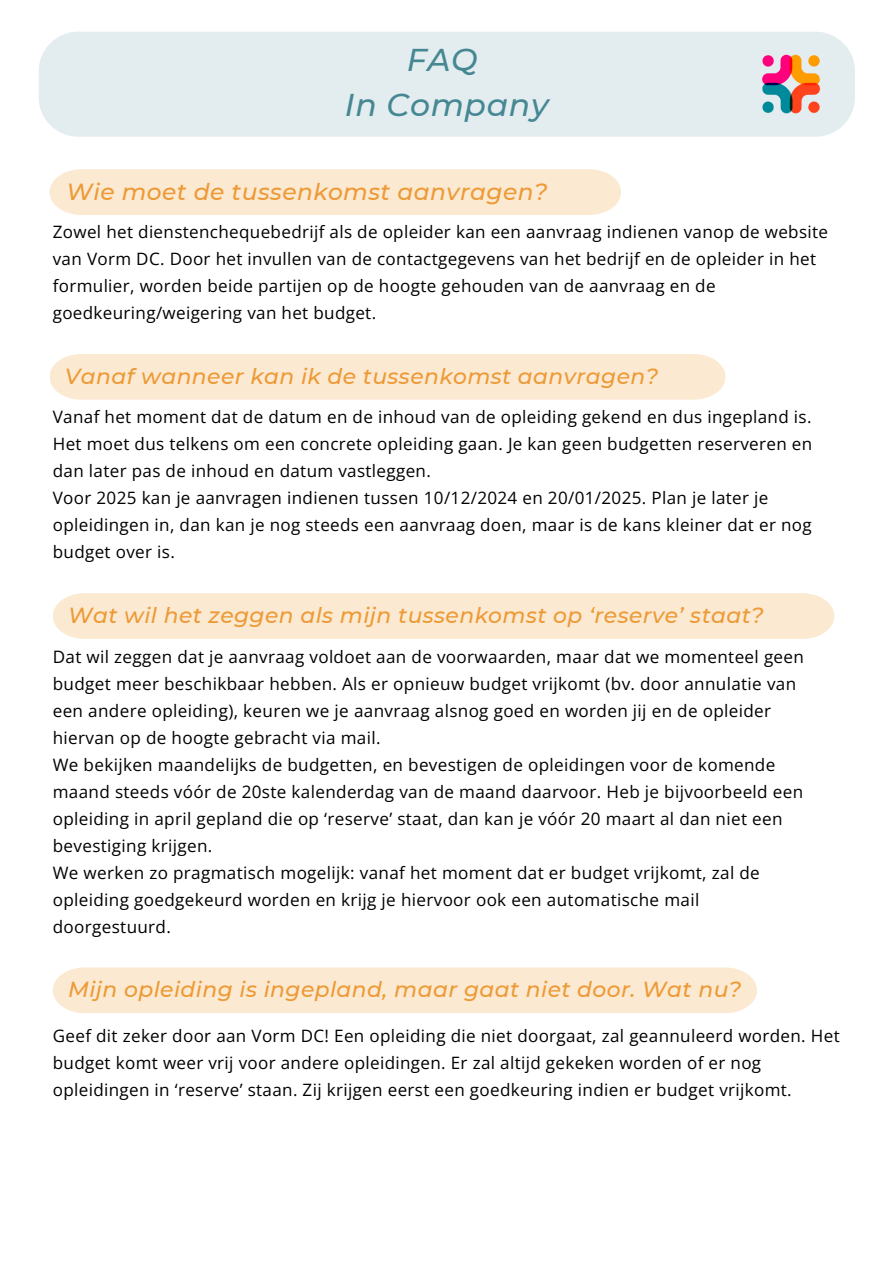
<style>
.page{position:relative;width:894px;height:1264px;background:#fff}
.page>*{position:absolute;margin:0;border:0;box-sizing:border-box;transform-origin:0 0}
.t1{font:italic 500 31.5px/45px "Montserrat";letter-spacing:.02em;color:#458894;text-align:center}
.t2{font:italic 500 23.25px "Montserrat";letter-spacing:.02em;color:#ed9a36}
.t3{font:italic 500 21.75px "Montserrat";letter-spacing:.02em;color:#ed9a36}
.t4{font:17.1px/27px "Open Sans";letter-spacing:.02em;color:#000}
</style>
<div class="page">
<div style="left:39px;top:32px;width:815px;height:105px;background:#e3edef;border-radius:39px"></div>
<div style="left:50px;top:169px;width:571px;height:46px;background:#fbe9d1"></div>
<div style="left:50px;top:354px;width:675px;height:46px;background:#fbe9d1"></div>
<div style="left:53px;top:593px;width:781px;height:46px;background:#fbe9d1"></div>
<img style="left:762px;top:54px;width:59px;height:60px">
<div style="left:53px;top:967px;width:703px;height:46px;background:#fbe9d1"></div>
<h2 class="t1" style="left:345px;top:37px;width:205px">FAQ<br>In Company</h2>
<h1 class="t2" style="left:67px;top:177px;width:482px">Wie moet de tussenkomst aanvragen?</h1>
<p class="t4" style="left:53px;top:218px;width:776px">Zowel het dienstenchequebedrijf als de opleider kan een aanvraag indienen vanop de website van Vorm DC. Door het invullen van de contactgegevens van het bedrijf en de opleider in het formulier, worden beide partijen op de hoogte gehouden van de aanvraag en de goedkeuring/weigering van het budget.</p>
<h2 class="t3" style="left:65px;top:363px;width:594px">Vanaf wanneer kan ik de tussenkomst aanvragen?</h2>
<p class="t4" style="left:53px;top:403px;width:760px;text-align:justify">Vanaf het moment dat de datum en de inhoud van de opleiding gekend en dus ingepland is.<br>Het moet dus telkens om een concrete opleiding gaan. Je kan geen budgetten reserveren en dan later pas de inhoud en datum vastleggen.</p>
<p class="t4" style="left:53px;top:484px;width:760px">Voor 2025 kan je aanvragen indienen tussen 10/12/2024 en 20/01/2025. Plan je later je opleidingen in, dan kan je nog steeds een aanvraag doen, maar is de kans kleiner dat er nog budget over is.</p>
<p class="t3" style="left:68px;top:602px;width:696px">Wat wil het zeggen als mijn tussenkomst op ‘reserve’ staat?</p>
<h2 class="t4" style="left:53px;top:642px;width:752px">Dat wil zeggen dat je aanvraag voldoet aan de voorwaarden, maar dat we momenteel geen budget meer beschikbaar hebben. Als er opnieuw budget vrijkomt (bv. door annulatie van een andere opleiding), keuren we je aanvraag alsnog goed en worden jij en de opleider hiervan op de hoogte gebracht via mail.</h2>
<p class="t4" style="left:53px;top:750px;width:751px">We bekijken maandelijks de budgetten, en bevestigen de opleidingen voor de komende maand steeds vóór de 20ste kalenderdag van de maand daarvoor. Heb je bijvoorbeeld een opleiding in april gepland die op ‘reserve’ staat, dan kan je vóór 20 maart al dan niet een bevestiging krijgen.</p>
<p class="t4" style="left:53px;top:858px;width:708px">We werken zo pragmatisch mogelijk: vanaf het moment dat er budget vrijkomt, zal de opleiding goedgekeurd worden en krijg je hiervoor ook een automatische mail doorgestuurd.</p>
<p class="t3" style="left:68px;top:976px;width:674px">Mijn opleiding is ingepland, maar gaat niet door. Wat nu?</p>
<h2 class="t4" style="left:53px;top:1022px;width:788px">Geef dit zeker door aan Vorm DC! Een opleiding die niet doorgaat, zal geannuleerd worden. Het budget komt weer vrij voor andere opleidingen. Er zal altijd gekeken worden of er nog opleidingen in ‘reserve’ staan. Zij krijgen eerst een goedkeuring indien er budget vrijkomt.</h2>
</div>
